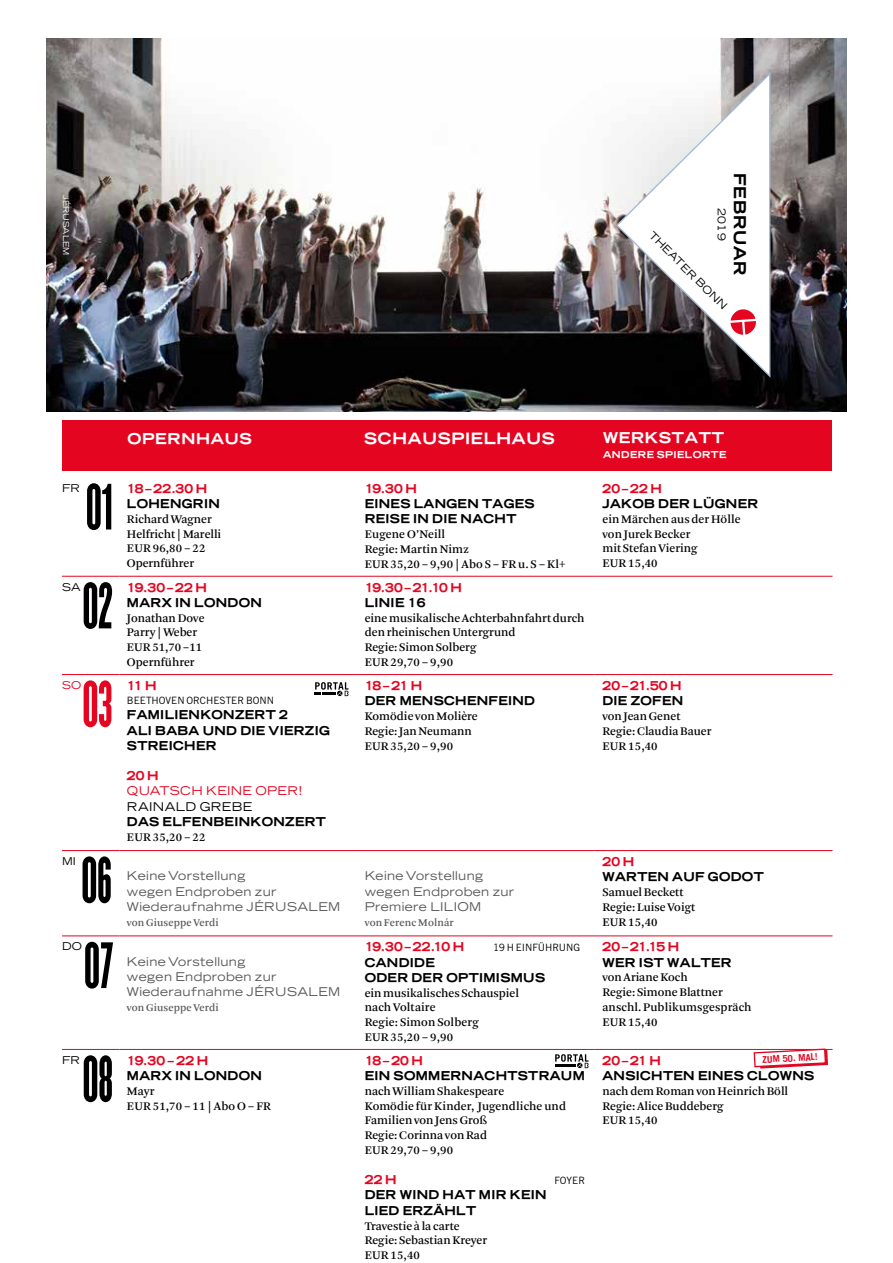
<style>
.page{position:relative;width:893px;height:1263px;background:#fff}
.page>*{position:absolute;margin:0;border:0;box-sizing:border-box;transform-origin:0 0}
.t1{font:57.15px "Champion HTF Bantamweight";color:#000}
.t2{font:57.15px "Champion HTF Bantamweight";color:#e40521}
.t3{font:900 16.2px "Trade Gothic Supre LH";letter-spacing:.05em;color:#000}
.t4{font:900 15.45px "Trade Gothic Supre LH";letter-spacing:.05em;color:#fff}
.t5{font:900 14.85px "Trade Gothic Supre LH";letter-spacing:.05em;color:#fff}
.t6{font:12.15px/14.9px "Arnhem Pro";color:#000}
.t7{font:900 12.15px/15.3px "Trade Gothic Supre LH";letter-spacing:.03em;color:#000}
.t8{font:expanded 12.15px/15.3px "Trade Gothic LT Std";letter-spacing:.03em;color:#575756}
.t9{font:900 12.15px "Trade Gothic Supre LH";letter-spacing:.015em;color:#e40521}
.t10{font:expanded 12.15px "Trade Gothic LT Std";letter-spacing:.03em;color:#e40521}
.t11{font:expanded 12.15px "Trade Gothic LT Std";letter-spacing:.03em;color:#000}
.t12{font:10.8px "Arnhem Pro";letter-spacing:.01em;color:#575756}
.t13{font:expanded 10.8px "Trade Gothic LH";letter-spacing:.01em;color:#000}
.t14{font:expanded 10.8px "Trade Gothic LH";color:#e40521}
.t15{font:expanded 10.5px "Trade Gothic LH";color:#000}
.t16{font:10.05px "Trade Gothic";color:#000}
.t17{font:900 9.45px "Trade Gothic Supre LH";letter-spacing:.05em;color:#fff}
.t18{font:700 9.45px "Trade Gothic";color:#e40521}
.t19{font:expanded 8.1px "Trade Gothic LH";color:#fff}
.s1{font-family:"Trade Gothic";font-size:10.05px;color:#fff}
.s2{color:#fff}
</style>
<div class="page">
<div style="left:62px;top:420px;width:770px;height:50px;background:#e40521"></div>
<img style="left:47px;top:38px;width:799px;height:374px">
<hr style="left:62px;top:576px;width:57px;height:1px;background:#e40521">
<hr style="left:62px;top:674px;width:57px;height:1px;background:#e40521">
<hr style="left:62px;top:850px;width:57px;height:1px;background:#e40521">
<hr style="left:62px;top:935px;width:57px;height:1px;background:#e40521">
<hr style="left:62px;top:1049px;width:57px;height:1px;background:#e40521">
<hr style="left:119px;top:576px;width:238px;height:1px;background:#e40521">
<hr style="left:119px;top:674px;width:238px;height:1px;background:#e40521">
<hr style="left:119px;top:850px;width:238px;height:1px;background:#e40521">
<hr style="left:119px;top:935px;width:238px;height:1px;background:#e40521">
<hr style="left:119px;top:1049px;width:238px;height:1px;background:#e40521">
<hr style="left:357px;top:576px;width:238px;height:1px;background:#e40521">
<hr style="left:357px;top:674px;width:238px;height:1px;background:#e40521">
<hr style="left:357px;top:850px;width:238px;height:1px;background:#e40521">
<hr style="left:357px;top:935px;width:238px;height:1px;background:#e40521">
<hr style="left:357px;top:1049px;width:238px;height:1px;background:#e40521">
<hr style="left:595px;top:576px;width:237px;height:1px;background:#e40521">
<hr style="left:595px;top:674px;width:237px;height:1px;background:#e40521">
<hr style="left:595px;top:850px;width:237px;height:1px;background:#e40521">
<hr style="left:595px;top:935px;width:237px;height:1px;background:#e40521">
<hr style="left:595px;top:1049px;width:237px;height:1px;background:#e40521">
<svg style="left:315px;top:682px;width:33px;height:14px"></svg>
<svg style="left:555px;top:1054px;width:33px;height:14px"></svg>
<svg style="left:753px;top:1048px;width:75px;height:20px"></svg>
<svg style="left:615px;top:72px;width:157px;height:307px"></svg>
<svg style="left:731px;top:309px;width:25px;height:26px"></svg>
<p class="t19" style="left:71px;top:195px;width:62px;rotate:90deg">JÉRUSALEM</p>
<h2 class="t3" style="left:751px;top:173px;width:104px;rotate:90deg">FEBRUAR</h2>
<p class="t13" style="left:729px;top:208px;width:34px;rotate:90deg">2019</p>
<p class="t15" style="left:656px;top:228px;width:107px;rotate:45deg">THEATER BONN</p>
<p class="t5" style="left:128px;top:429px;width:126px">OPERNHAUS</p>
<p class="t4" style="left:364px;top:428px;width:192px">SCHAUSPIELHAUS</p>
<p class="t5" style="left:603px;top:428px;width:123px">WERKSTATT</p>
<p class="t17" style="left:603px;top:449px;width:125px">ANDERE SPIELORTE</p>
<p class="t13" style="left:62px;top:481px;width:20px">FR</p>
<h1 class="t1" style="left:86px;top:473px;width:30px">01</h1>
<p class="t9" style="left:127px;top:480px;width:82px">18 – 22.30 H</p>
<p class="t7" style="left:127px;top:496px;width:94px">LOHENGRIN</p>
<p class="t6" style="left:127px;top:512px;width:96px">Richard Wagner<br>Helfricht | Marelli<br>EUR 96,80 – 22<br>Opernführer <span class="s1">T</span><span class="s2">E</span></p>
<p class="t13" style="left:62px;top:580px;width:20px">SA</p>
<h1 class="t1" style="left:83px;top:572px;width:32px">02</h1>
<p class="t9" style="left:127px;top:579px;width:81px">19.30 – 22 H</p>
<p class="t7" style="left:127px;top:595px;width:136px">MARX IN LONDON</p>
<p class="t6" style="left:127px;top:610px;width:79px">Jonathan Dove<br>Parry | Weber<br>EUR 51,70 –11<br>Opernführer</p>
<p class="t14" style="left:62px;top:678px;width:21px">SO</p>
<h1 class="t2" style="left:83px;top:670px;width:31px">03</h1>
<p class="t9" style="left:127px;top:677px;width:31px">11 H</p>
<p class="t16" style="left:127px;top:694px;width:149px">BEETHOVEN ORCHESTER BONN</p>
<p class="t7" style="left:127px;top:707px;width:204px">FAMILIENKONZERT 2<br>ALI BABA UND DIE VIERZIG<br>STREICHER</p>
<p class="t9" style="left:127px;top:768px;width:33px">20 H</p>
<p class="t10" style="left:127px;top:783px;width:177px">QUATSCH KEINE OPER!</p>
<p class="t11" style="left:127px;top:798px;width:127px">RAINALD GREBE</p>
<p class="t7" style="left:127px;top:814px;width:200px">DAS ELFENBEINKONZERT</p>
<p class="t6" style="left:127px;top:830px;width:80px">EUR 35,20 – 22</p>
<p class="t13" style="left:62px;top:854px;width:15px">MI</p>
<h1 class="t1" style="left:81px;top:846px;width:32px">06</h1>
<p class="t13" style="left:62px;top:939px;width:21px">DO</p>
<h1 class="t1" style="left:84px;top:931px;width:31px">07</h1>
<p class="t8" style="left:127px;top:868px;width:215px">Keine Vorstellung<br>wegen Endproben zur<br>Wiederaufnahme JÉRUSALEM</p>
<p class="t12" style="left:127px;top:915px;width:93px">von Giuseppe Verdi</p>
<p class="t8" style="left:127px;top:953px;width:215px">Keine Vorstellung<br>wegen Endproben zur<br>Wiederaufnahme JÉRUSALEM</p>
<p class="t12" style="left:127px;top:1001px;width:93px">von Giuseppe Verdi</p>
<p class="t13" style="left:62px;top:1053px;width:20px">FR</p>
<h1 class="t1" style="left:83px;top:1045px;width:32px">08</h1>
<p class="t9" style="left:127px;top:1052px;width:83px">19.30 – 22 H</p>
<p class="t7" style="left:127px;top:1068px;width:136px">MARX IN LONDON</p>
<p class="t6" style="left:127px;top:1084px;width:146px">Mayr<br>EUR 51,70 – 11 | Abo O – FR</p>
<p class="t9" style="left:365px;top:480px;width:54px">19.30 H</p>
<p class="t7" style="left:365px;top:496px;width:171px">EINES LANGEN TAGES<br>REISE IN DIE NACHT</p>
<p class="t6" style="left:365px;top:527px;width:202px">Eugene O’Neill<br>Regie: Martin Nimz<br>EUR 35,20 – 9,90 | Abo S – FR u. S – Kl+</p>
<p class="t9" style="left:365px;top:579px;width:99px">19.30 – 21.10 H</p>
<p class="t7" style="left:365px;top:595px;width:62px">LINIE 16</p>
<p class="t6" style="left:365px;top:610px;width:221px">eine musikalische Achterbahnfahrt durch den rheinischen Untergrund<br>Regie: Simon Solberg<br>EUR 29,70 – 9,90</p>
<p class="t9" style="left:365px;top:677px;width:59px">18 – 21 H</p>
<p class="t7" style="left:365px;top:693px;width:172px">DER MENSCHENFEIND</p>
<p class="t6" style="left:365px;top:709px;width:115px">Komödie von Molière<br>Regie: Jan Neumann<br>EUR 35,20 – 9,90</p>
<p class="t9" style="left:602px;top:480px;width:61px">20–22 H</p>
<p class="t7" style="left:602px;top:496px;width:157px">JAKOB DER LÜGNER</p>
<p class="t6" style="left:602px;top:512px;width:140px">ein Märchen aus der Hölle von Jurek Becker<br>mit Stefan Viering<br>EUR 15,40</p>
<p class="t9" style="left:602px;top:677px;width:81px">20 – 21.50 H</p>
<p class="t7" style="left:602px;top:693px;width:82px">DIE ZOFEN</p>
<p class="t6" style="left:602px;top:709px;width:110px">von Jean Genet<br>Regie: Claudia Bauer<br>EUR 15,40</p>
<p class="t8" style="left:365px;top:868px;width:151px">Keine Vorstellung wegen Endproben zur<br>Premiere LILIOM</p>
<p class="t12" style="left:365px;top:915px;width:90px">von Ferenc Molnár</p>
<p class="t9" style="left:365px;top:939px;width:101px">19.30 – 22.10 H</p>
<p class="t16" style="left:493px;top:941px;width:89px">19 H EINFÜHRUNG</p>
<p class="t7" style="left:365px;top:954px;width:182px">CANDIDE<br>ODER DER OPTIMISMUS</p>
<p class="t6" style="left:365px;top:985px;width:156px">ein musikalisches Schauspiel nach Voltaire<br>Regie: Simon Solberg<br>EUR 35,20 – 9,90</p>
<p class="t9" style="left:365px;top:1052px;width:60px">18–20 H</p>
<p class="t7" style="left:365px;top:1068px;width:222px">EIN SOMMERNACHTSTRAUM</p>
<p class="t6" style="left:365px;top:1084px;width:203px">nach William Shakespeare<br>Komödie für Kinder, Jugendliche und<br>Familien von Jens Groß<br>Regie: Corinna von Rad<br>EUR 29,70 – 9,90</p>
<p class="t9" style="left:365px;top:1172px;width:33px">22 H</p>
<p class="t16" style="left:554px;top:1174px;width:32px">FOYER</p>
<p class="t7" style="left:365px;top:1187px;width:183px">DER WIND HAT MIR KEIN<br>LIED ERZÄHLT</p>
<p class="t6" style="left:365px;top:1218px;width:124px">Travestie à la carte<br>Regie: Sebastian Kreyer<br>EUR 15,40</p>
<p class="t9" style="left:602px;top:853px;width:33px">20 H</p>
<p class="t7" style="left:602px;top:869px;width:163px">WARTEN AUF GODOT</p>
<p class="t6" style="left:602px;top:885px;width:94px">Samuel Beckett<br>Regie: Luise Voigt<br>EUR 15,40</p>
<p class="t9" style="left:602px;top:939px;width:78px">20 – 21.15 H</p>
<p class="t7" style="left:602px;top:954px;width:131px">WER IST WALTER</p>
<p class="t6" style="left:602px;top:970px;width:151px">von Ariane Koch<br>Regie: Simone Blattner anschl. Publikumsgespräch<br>EUR 15,40</p>
<p class="t18" style="left:762px;top:1054px;width:57px;rotate:-3deg">ZUM 50. MAL!</p>
<p class="t9" style="left:602px;top:1052px;width:60px">20–21 H</p>
<p class="t7" style="left:602px;top:1068px;width:213px">ANSICHTEN EINES CLOWNS</p>
<p class="t6" style="left:602px;top:1084px;width:187px">nach dem Roman von Heinrich Böll<br>Regie: Alice Buddeberg<br>EUR 15,40</p>
</div>
